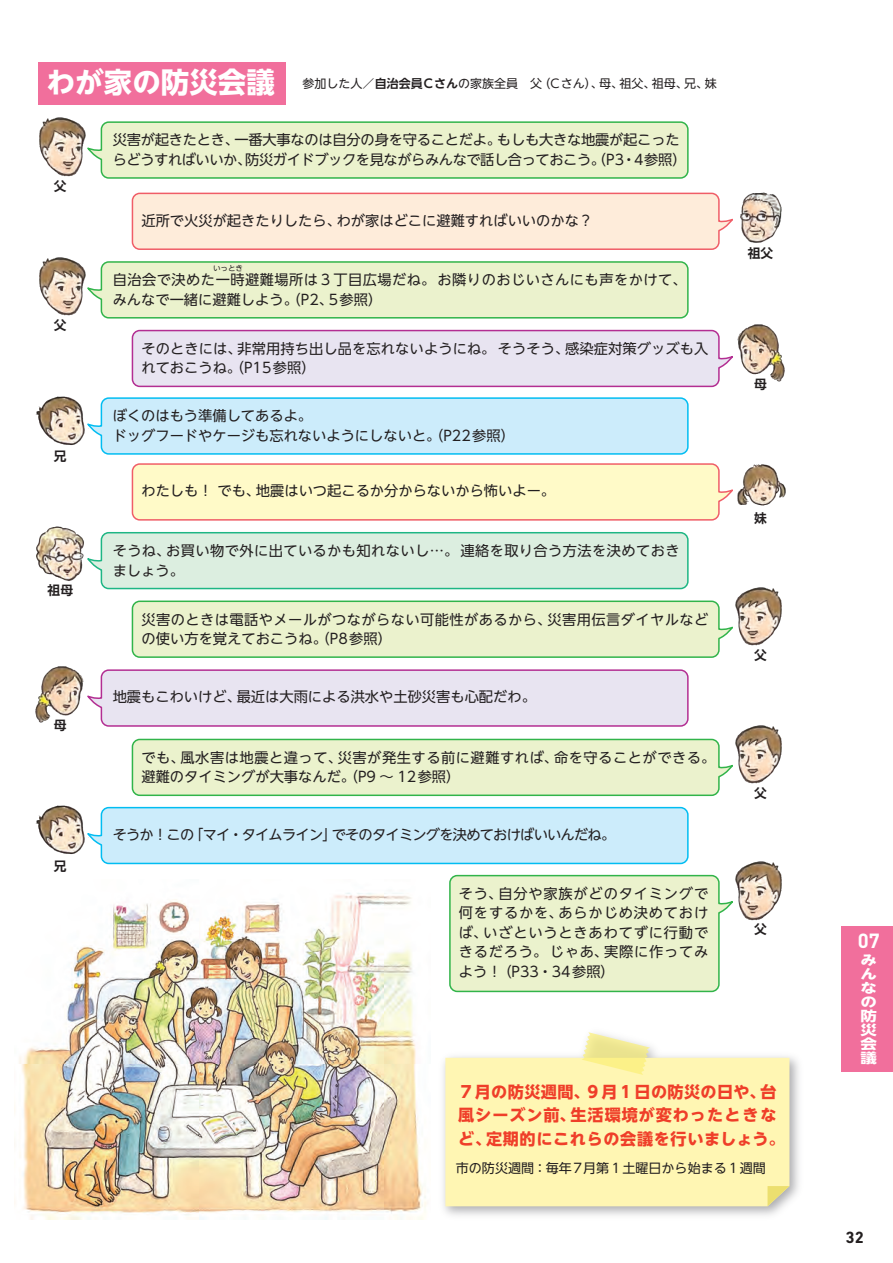
<style>
.page{position:relative;width:893px;height:1263px;background:#fff}
.page>*{position:absolute;margin:0;border:0;box-sizing:border-box;transform-origin:0 0}
.t1{font:700 28.5px "UD Shin Go NT Pr 6";color:#fff}
.t2{font:700 20.25px "DIN Pro";color:#fff}
.t3{font:700 16.5px "DIN Next LT Pro";color:#231f20}
.t4{font:700 16.05px/23.1px "UD Shin Go NT Pr 6";letter-spacing:.04em;color:#ef3e29}
.t5{font:14.25px/19.5px "UD Shin Go NT Pr 6";color:#231f20}
.t6{font:14.25px/19.5px "UD Shin Go NT Pr 6";letter-spacing:.03em;color:#231f20}
.t7{font:14.25px/19.5px "UD Shin Go NT Pr 6";letter-spacing:.035em;color:#231f20}
.t8{font:14.25px/19.5px "UD Shin Go NT Pr 6";letter-spacing:.025em;color:#231f20}
.t9{font:14.25px "UD Shin Go NT Pr 6";letter-spacing:-.055em;color:#231f20}
.t10{font:700 13.5px/14px "UD Shin Go NT Pr 6";color:#fff;text-align:justify;scale:1.22 1}
.t11{font:13.05px "UD Shin Go NT Pr 6";color:#231f20}
.t12{font:700 12.75px "UD Shin Go NT Pr 6 De";color:#231f20}
.t13{font:12px "UD Shin Go NT Pr 6";color:#231f20}
.t14{font:7.5px "UD Shin Go NT Pr 6";color:#231f20}
.s1{font-family:"UD Shin Go NT Pr 6 De";font-weight:700}
</style>
<div class="page">
<img style="left:19px;top:893px;width:408px;height:326px">
<img style="left:35px;top:396px;width:50px;height:49px">
<img style="left:740px;top:192px;width:42px;height:51px">
<img style="left:737px;top:324px;width:48px;height:58px">
<img style="left:737px;top:464px;width:49px;height:42px">
<div style="left:38px;top:62px;width:247px;height:43px;background:#f16f9c"></div>
<img style="left:35px;top:666px;width:49px;height:57px">
<img style="left:39px;top:117px;width:47px;height:60px">
<img style="left:735px;top:587px;width:47px;height:59px">
<svg style="left:87px;top:121px;width:602px;height:58px;background:#e1eec7"></svg>
<svg style="left:87px;top:397px;width:602px;height:58px;background:#c2e9fa"></svg>
<img style="left:35px;top:805px;width:50px;height:49px">
<svg style="left:87px;top:806px;width:602px;height:59px;background:#c3eafa"></svg>
<svg style="left:88px;top:532px;width:601px;height:58px;background:#d2ebdb"></svg>
<svg style="left:87px;top:669px;width:602px;height:58px;background:#e5daec"></svg>
<img style="left:39px;top:257px;width:47px;height:59px">
<svg style="left:87px;top:261px;width:602px;height:58px;background:#e1eec7"></svg>
<svg style="left:131px;top:192px;width:602px;height:58px;background:#fde4d4"></svg>
<svg style="left:131px;top:329px;width:602px;height:59px;background:#e6dbec"></svg>
<svg style="left:131px;top:463px;width:602px;height:58px;background:#fef1c4"></svg>
<svg style="left:131px;top:600px;width:602px;height:58px;background:#e1eec7"></svg>
<img style="left:36px;top:526px;width:52px;height:55px">
<img style="left:735px;top:725px;width:47px;height:59px">
<svg style="left:131px;top:738px;width:602px;height:59px;background:#e1efc8"></svg>
<img style="left:735px;top:861px;width:47px;height:60px">
<svg style="left:449px;top:874px;width:284px;height:119px;background:#e5f0cb"></svg>
<div style="left:445px;top:1058px;width:344px;height:148px;background:#fff6b3"></div>
<svg style="left:767px;top:1186px;width:22px;height:20px"></svg>
<svg style="left:582px;top:1032px;width:68px;height:43px"></svg>
<div style="left:842px;top:927px;width:51px;height:145px;background:#f16f9c"></div>
<h1 class="t1" style="left:47px;top:59px;width:229px">わが家の防災会議</h1>
<p class="t13" style="left:303px;top:74px;width:415px">参加した人／<span class="s1">自治会員Cさん</span>の家族全員　父（Cさん）、母、祖父、祖母、兄、妹</p>
<p class="t12" style="left:54px;top:175px;width:14px">父</p>
<p class="t12" style="left:54px;top:315px;width:14px">父</p>
<p class="t12" style="left:54px;top:446px;width:14px">兄</p>
<p class="t12" style="left:48px;top:580px;width:27px">祖母</p>
<p class="t12" style="left:54px;top:715px;width:14px">母</p>
<p class="t12" style="left:54px;top:855px;width:14px">兄</p>
<p class="t5" style="left:113px;top:130px;width:575px">災害が起きたとき、一番大事なのは自分の身を守ることだよ。もしも大きな地震が起こったらどうすればいいか、防災ガイドブックを見ながらみんなで話し合っておこう。（P3・4参照）</p>
<p class="t5" style="left:141px;top:210px;width:453px">近所で火災が起きたりしたら、わが家はどこに避難すればいいのかな？</p>
<p class="t14" style="left:213px;top:262px;width:31px">いっとき</p>
<p class="t6" style="left:113px;top:270px;width:575px">自治会で決めた一時避難場所は３丁目広場だね。お隣りのおじいさんにも声をかけて、みんなで一緒に避難しよう。（P2、5参照）</p>
<p class="t5" style="left:141px;top:338px;width:568px">そのときには、非常用持ち出し品を忘れないようにね。そうそう、感染症対策グッズも入れておこうね。（P15参照）</p>
<p class="t5" style="left:113px;top:406px;width:404px">ぼくのはもう準備してあるよ。<br>ドッグフードやケージも忘れないようにしないと。（P22参照）</p>
<p class="t5" style="left:141px;top:481px;width:415px">わたしも！ でも、地震はいつ起こるか分からないから怖いよー。</p>
<p class="t8" style="left:113px;top:540px;width:568px">そうね、お買い物で外に出ているかも知れないし…。連絡を取り合う方法を決めておきましょう。</p>
<p class="t6" style="left:141px;top:609px;width:568px">災害のときは電話やメールがつながらない可能性があるから、災害用伝言ダイヤルなどの使い方を覚えておこうね。（P8参照）</p>
<p class="t5" style="left:113px;top:687px;width:425px">地震もこわいけど、最近は大雨による洪水や土砂災害も心配だわ。</p>
<p class="t7" style="left:141px;top:747px;width:575px">でも、風水害は地震と違って、災害が発生する前に避難すれば、命を守ることができる。避難のタイミングが大事なんだ。（P9 ～ 12参照）</p>
<p class="t9" style="left:113px;top:823px;width:504px">そうか！この「マイ・タイムライン」でそのタイミングを決めておけばいいんだね。</p>
<p class="t5" style="left:459px;top:883px;width:251px;text-align:justify">そう、自分や家族がどのタイミングで何をするかを、あらかじめ決めておけば、いざというときあわてずに行動できるだろう。じゃあ、実際に作ってみよう！（P33・34参照）</p>
<p class="t12" style="left:748px;top:242px;width:27px">祖父</p>
<p class="t12" style="left:754px;top:373px;width:14px">母</p>
<p class="t12" style="left:754px;top:508px;width:14px">妹</p>
<p class="t12" style="left:754px;top:645px;width:14px">父</p>
<p class="t12" style="left:754px;top:783px;width:14px">父</p>
<p class="t12" style="left:754px;top:919px;width:14px">父</p>
<p class="t4" style="left:458px;top:1080px;width:328px">７月の防災週間、９月１日の防災の日や、台風シーズン前、生活環境が変わったときなど、定期的にこれらの会議を行いましょう。</p>
<p class="t11" style="left:456px;top:1158px;width:312px">市の防災週間：毎年7月第１土曜日から始まる１週間</p>
<h2 class="t2" style="left:858px;top:923px;width:23px">07</h2>
<p class="t10" style="left:860px;top:953px;width:15px">みんなの防災会議</p>
<p class="t3" style="left:845px;top:1228px;width:20px">32</p>
</div>
